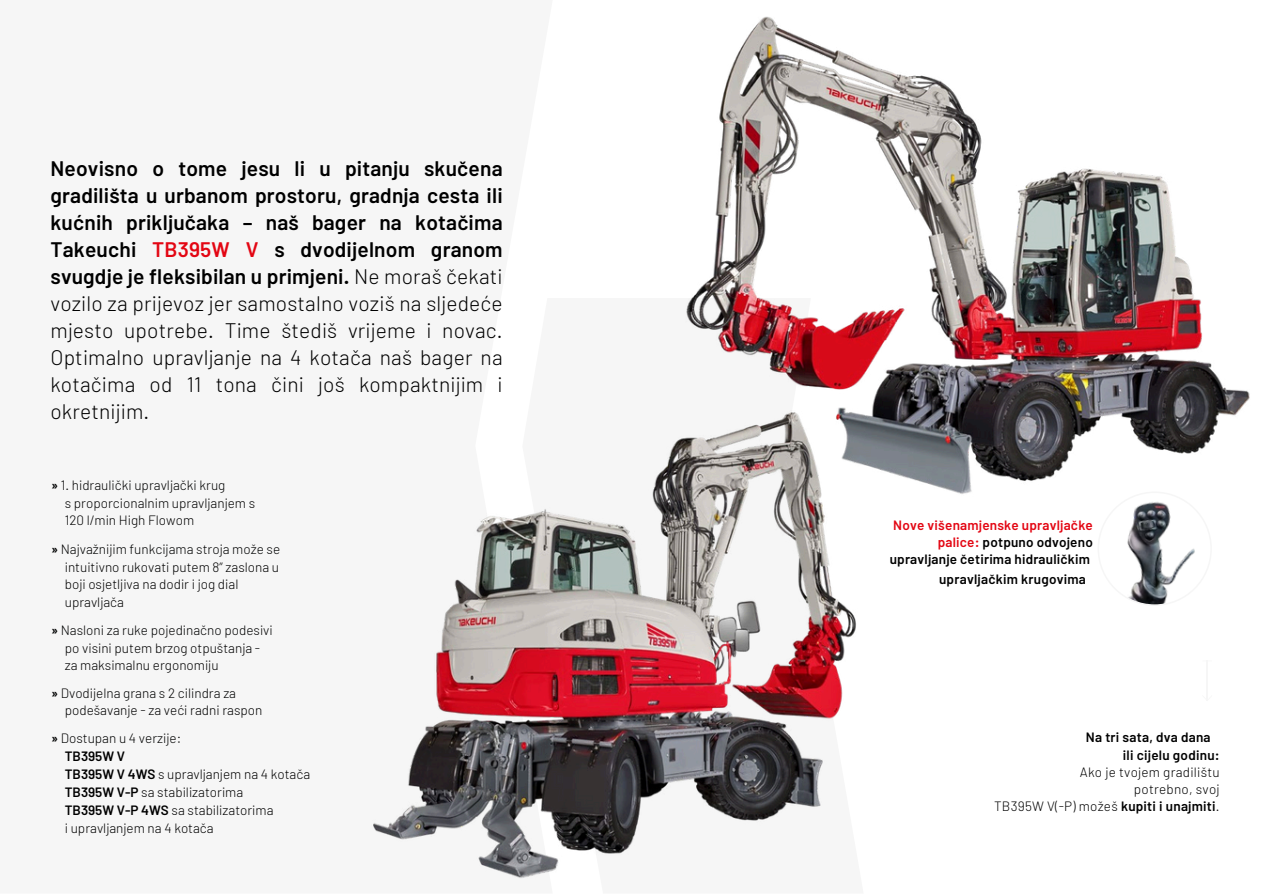
<style>
.page{position:relative;width:1263px;height:894px;background:#fff}
.page>*{position:absolute;margin:0;border:0;box-sizing:border-box;transform-origin:0 0}
.t1{font:300 21px/27px "Barlow";letter-spacing:.01em;color:#000;text-align:justify}
.t2{font:300 13.5px/16.8px "Barlow";color:#000}
.t3{font:300 13.5px "Barlow";color:#010202}
.t4{font:600 13.5px/16.8px "Barlow";letter-spacing:.015em;color:#000;text-align:right}
.t5{font:300 13.5px/16.8px "Barlow";letter-spacing:.02em;color:#000;text-align:right}
.s1{font-weight:600}
.s2{font-weight:600;color:#e30613}
.s3{color:#e30613}
</style>
<div class="page">
<hr style="left:1207px;top:660px;width:1px;height:40px;background:#f6f6f6">
<img style="left:371px;top:436px;width:485px;height:443px">
<img style="left:681px;top:16px;width:569px;height:526px">
<hr style="left:51px;top:537px;width:258px;height:1px;background:#f6f6f6">
<hr style="left:51px;top:618px;width:258px;height:1px;background:#f6f6f6">
<hr style="left:51px;top:681px;width:258px;height:1px;background:#f6f6f6">
<hr style="left:51px;top:726px;width:258px;height:1px;background:#f6f6f6">
<hr style="left:51px;top:843px;width:258px;height:1px;background:#f6f6f6">
<svg style="left:1097px;top:491px;width:115px;height:114px"></svg>
<p class="t1" style="left:50px;top:154px;width:454px"><span class="s1">Neovisno o tome jesu li u pitanju skučena gradilišta u urbanom prostoru, gradnja cesta ili kućnih priključaka – naš bager na kotačima Takeuchi</span> <span class="s2">TB395W V</span> <span class="s1">s dvodijelnom granom svugdje je fleksibilan u primjeni.</span> Ne moraš čekati vozilo za prijevoz jer samostalno voziš na sljedeće mjesto upotrebe. Time štediš vrijeme i novac.<br>Optimalno upravljanje na 4 kotača naš bager na kotačima od 11 tona čini još kompaktnijim i okretnijim.</p>
<p class="t3" style="left:51px;top:476px;width:176px"><span class="s1">»</span> 1. hidraulički upravljački krug</p>
<p class="t2" style="left:65px;top:494px;width:192px">s proporcionalnim upravljanjem s<br>120 l/min High Flowom</p>
<p class="t3" style="left:51px;top:540px;width:231px"><span class="s1">»</span> Najvažnijim funkcijama stroja može se</p>
<p class="t2" style="left:65px;top:558px;width:216px">intuitivno rukovati putem 8’’ zaslona u</p>
<p class="t2" style="left:65px;top:575px;width:175px">boji osjetljiva na dodir i jog dial</p>
<p class="t2" style="left:65px;top:593px;width:61px">upravljača</p>
<p class="t3" style="left:51px;top:621px;width:223px"><span class="s1">»</span> Nasloni za ruke pojedinačno podesivi</p>
<p class="t2" style="left:65px;top:639px;width:197px">po visini putem brzog otpuštanja -</p>
<p class="t2" style="left:65px;top:656px;width:155px">za maksimalnu ergonomiju</p>
<p class="t3" style="left:51px;top:684px;width:187px"><span class="s1">»</span> Dvodijelna grana s 2 cilindra za</p>
<p class="t2" style="left:65px;top:701px;width:199px">podešavanje - za veći radni raspon</p>
<p class="t3" style="left:51px;top:729px;width:132px"><span class="s1">»</span> Dostupan u 4 verzije:</p>
<p class="t4" style="left:65px;top:747px;width:62px">TB395W V</p>
<p class="t2" style="left:65px;top:765px;width:247px"><span class="s1">TB395W V 4WS</span> s upravljanjem na 4 kotača</p>
<p class="t2" style="left:65px;top:783px;width:180px"><span class="s1">TB395W V-P</span> sa stabilizatorima</p>
<p class="t2" style="left:65px;top:801px;width:210px"><span class="s1">TB395W V-P 4WS</span> sa stabilizatorima</p>
<p class="t2" style="left:65px;top:819px;width:150px">i upravljanjem na 4 kotača</p>
<p class="t4" style="left:890px;top:516px;width:205px"><span class="s3">Nove višenamjenske upravljačke palice:</span> potpuno odvojeno upravljanje četirima hidrauličkim</p>
<h2 class="t4" style="left:939px;top:570px;width:148px">upravljačkim krugovima</h2>
<h2 class="t4" style="left:1086px;top:728px;width:126px">Na tri sata, dva dana</h2>
<h2 class="t5" style="left:994px;top:746px;width:227px"><span class="s1">ili cijelu godinu:<br></span>Ako je tvojem gradilištu<br>potrebno, svoj<br>TB395W V(-P) možeš <span class="s1">kupiti i unajmiti</span>.</h2>
</div>
